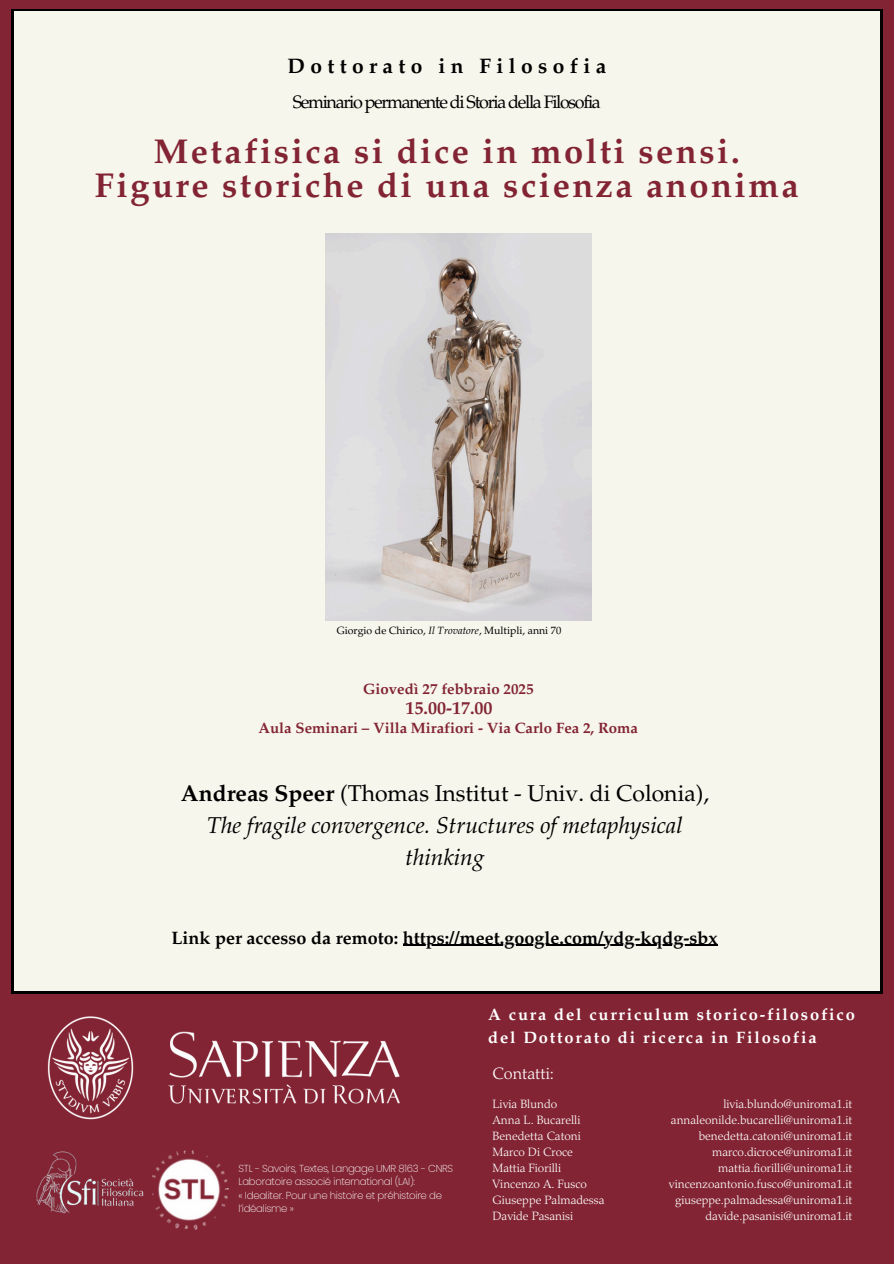
<style>
.page{position:relative;width:894px;height:1264px;background:#fff}
.page>*{position:absolute;margin:0;border:0;box-sizing:border-box;transform-origin:0 0}
.t1{font:700 34.5px/33.8px "Palatino LT Pro";letter-spacing:.07em;color:#822433;text-align:center}
.t2{font:italic 22.95px/32px "Palatino LT Pro";color:#000;text-align:center}
.t3{font:700 21px "Palatino LT Pro";letter-spacing:.255em;color:#000}
.t4{font:700 18px "Palatino LT Pro";color:#000}
.t5{font:18px "Palatino LT Pro";letter-spacing:-.075em;color:#000}
.t6{font:700 18px "Palatino LT Pro";color:#822433}
.t7{font:700 16.5px/22.5px "Palatino LT Pro";letter-spacing:.11em;color:#fff}
.t8{font:300 16.5px "Palatino LT Pro";color:#fff}
.t9{font:700 15px "Palatino LT Pro";color:#822433}
.t10{font:300 12px "Palatino LT Pro";color:#fff}
.t11{font:10.5px "Palatino LT Pro";color:#000}
.t12{font:200 10.2px/13.5px "Poppins";letter-spacing:-.03em;color:#fff}
.s1{font-style:italic}
.s2{font-weight:700;font-style:normal}
.s3{font-style:normal}
</style>
<div class="page">
<div style="left:11px;top:8px;width:871px;height:984px;background:#f7f6ec"></div>
<div style="left:8px;top:0;width:5px;height:1263px;background:#000"></div>
<div style="left:880px;top:0;width:5px;height:1263px;background:#000"></div>
<svg style="left:11px;top:8px;width:871px;height:3px;fill:#000"></svg>
<div style="left:0;top:0;width:893px;height:8px;background:#822433"></div>
<img style="left:326px;top:234px;width:265px;height:387px">
<hr style="left:402px;top:944px;width:315px;height:1px;background:#000">
<div style="left:0;top:991px;width:893px;height:5px;background:#000"></div>
<div style="left:0;top:993px;width:893px;height:270px;background:#822433"></div>
<div style="left:882px;top:0;width:11px;height:1263px;background:#822433"></div>
<img style="left:166px;top:1150px;width:63px;height:80px">
<img style="left:47px;top:1016px;width:353px;height:104px">
<div style="left:0;top:0;width:11px;height:1263px;background:#822433"></div>
<img style="left:36px;top:1151px;width:130px;height:67px">
<h1 class="t3" style="left:287px;top:58px;width:320px">Dottorato in Filosofia</h1>
<p class="t5" style="left:293px;top:95px;width:309px">Seminario permanente di Storia della Filosofia</p>
<p class="t1" style="left:95px;top:139px;width:705px">Metafisica si dice in molti sensi.<br>Figure storiche di una scienza anonima</p>
<h4 class="t11" style="left:336px;top:626px;width:226px">Giorgio de Chirico, <span class="s1">Il Trovatore</span>, Multipli, anni 70</h4>
<h6 class="t9" style="left:363px;top:683px;width:172px">Giovedì 27 febbraio 2025</h6>
<h4 class="t6" style="left:405px;top:701px;width:88px">15.00-17.00</h4>
<h6 class="t9" style="left:258px;top:721px;width:381px">Aula Seminari – Villa Mirafiori - Via Carlo Fea 2, Roma</h6>
<h3 class="t2" style="left:181px;top:779px;width:529px"><span class="s2">Andreas Speer</span> <span class="s3">(Thomas Institut - Univ. di Colonia),<br></span>The fragile convergence. Structures of metaphysical thinking</h3>
<h2 class="t4" style="left:171px;top:930px;width:547px">Link per accesso da remoto: https://meet.google.com/ydg-kqdg-sbx</h2>
<p class="t7" style="left:488px;top:1005px;width:368px">A cura del curriculum storico-filosofico del Dottorato di ricerca in Filosofia</p>
<p class="t12" style="left:238px;top:1161px;width:216px">STL - Savoirs, Textes, Langage UMR 8163 - CNRS</p>
<p class="t12" style="left:238px;top:1175px;width:178px">Laboratoire associé international (LAI):</p>
<p class="t12" style="left:238px;top:1188px;width:205px">« Idealiter. Pour une histoire et préhistoire de l’idéalisme »</p>
<p class="t8" style="left:492px;top:1066px;width:63px">Contatti:</p>
<p class="t10" style="left:492px;top:1099px;width:66px">Livia Blundo</p>
<p class="t10" style="left:492px;top:1115px;width:89px">Anna L. Bucarelli</p>
<p class="t10" style="left:492px;top:1131px;width:90px">Benedetta Catoni</p>
<p class="t10" style="left:492px;top:1147px;width:82px">Marco Di Croce</p>
<p class="t10" style="left:492px;top:1163px;width:70px">Mattia Fiorilli</p>
<p class="t10" style="left:492px;top:1179px;width:96px">Vincenzo A. Fusco</p>
<p class="t10" style="left:492px;top:1195px;width:113px">Giuseppe Palmadessa</p>
<p class="t10" style="left:492px;top:1211px;width:82px">Davide Pasanisi</p>
<p class="t10" style="left:723px;top:1099px;width:130px">livia.blundo@uniroma1.it</p>
<p class="t10" style="left:670px;top:1115px;width:183px">annaleonilde.bucarelli@uniroma1.it</p>
<h4 class="t10" style="left:698px;top:1131px;width:155px">benedetta.catoni@uniroma1.it</h4>
<h5 class="t10" style="left:712px;top:1147px;width:142px">marco.dicroce@uniroma1.it</h5>
<p class="t10" style="left:718px;top:1163px;width:135px">mattia.fiorilli@uniroma1.it</p>
<p class="t10" style="left:668px;top:1179px;width:185px">vincenzoantonio.fusco@uniroma1.it</p>
<p class="t10" style="left:675px;top:1195px;width:179px">giuseppe.palmadessa@uniroma1.it</p>
<p class="t10" style="left:705px;top:1211px;width:148px">davide.pasanisi@uniroma1.it</p>
</div>
